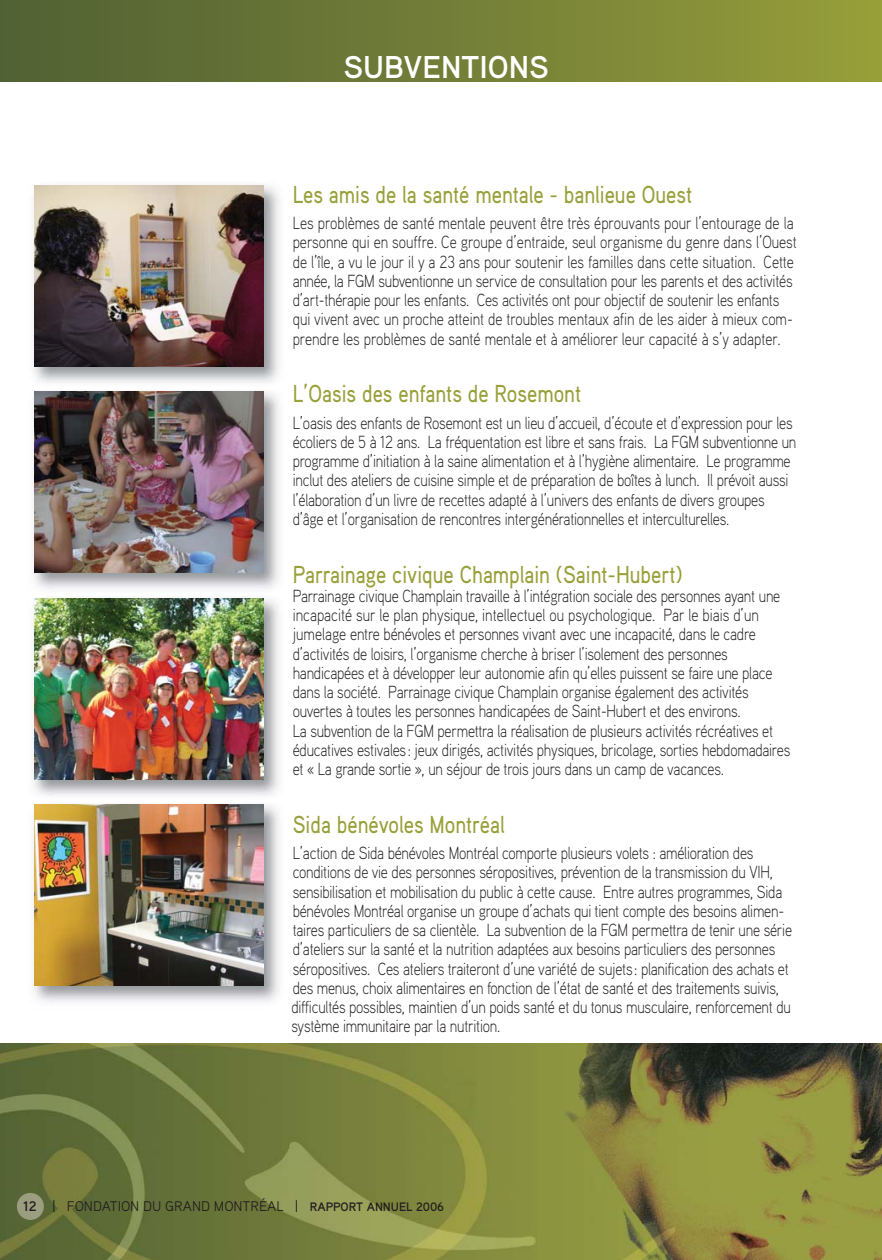
<style>
.page{position:relative;width:882px;height:1260px;background:#fff}
.page>*{position:absolute;margin:0;border:0;box-sizing:border-box;transform-origin:0 0}
.t1{font:700 31.5px "Aaux Pro";color:#fff}
.t2{font:500 24.5px "Aaux Pro";color:#98a039;scale:.85 1}
.t3{font:300 17.5px/19.2px "Aaux Pro";letter-spacing:-.015em;color:#231f20;scale:.85 1}
.t4{font:14px "Aaux Pro";color:#231f20}
.s1{font-weight:700}
.s2{font-weight:700;font-size:12.25px}
</style>
<div class="page">
<img style="left:0;top:1043px;width:882px;height:217px">
<div style="left:0;top:0;width:882px;height:82px;background:linear-gradient(to right,#4f6034,#969d3a)"></div>
<img style="left:17px;top:1193px;width:27px;height:27px">
<img style="left:33px;top:185px;width:246px;height:818px">
<img style="left:35px;top:185px;width:228px;height:181px">
<img style="left:33px;top:384px;width:246px;height:5px">
<img style="left:35px;top:392px;width:228px;height:181px">
<img style="left:33px;top:590px;width:246px;height:6px">
<img style="left:35px;top:598px;width:228px;height:181px">
<img style="left:33px;top:797px;width:246px;height:5px">
<img style="left:35px;top:805px;width:228px;height:181px">
<h1 class="t1" style="left:343px;top:56px;width:207px">SUBVENTIONS</h1>
<h2 class="t2" style="left:293px;top:186px;width:471px">Les amis de la santé mentale - banlieue Ouest</h2>
<p class="t3" style="left:293px;top:215px;width:595px">Les problèmes de santé mentale peuvent être très éprouvants pour l’entourage de la personne qui en souffre. Ce groupe d’entraide, seul organisme du genre dans l’Ouest de l’île, a vu le jour il y a 23 ans pour soutenir les familles dans cette situation. Cette année, la FGM subventionne un service de consultation pour les parents et des activités d’art-thérapie pour les enfants. Ces activités ont pour objectif de soutenir les enfants qui vivent avec un proche atteint de troubles mentaux afin de les aider à mieux com&shy;prendre les problèmes de santé mentale et à améliorer leur capacité à s’y adapter.</p>
<h2 class="t2" style="left:293px;top:385px;width:341px">L’Oasis des enfants de Rosemont</h2>
<p class="t3" style="left:293px;top:415px;width:594px">L’oasis des enfants de Rosemont est un lieu d’accueil, d’écoute et d’expression pour les écoliers de 5 à 12 ans. La fréquentation est libre et sans frais. La FGM subventionne un programme d’initiation à la saine alimentation et à l’hygiène alimentaire. Le programme inclut des ateliers de cuisine simple et de préparation de boîtes à lunch. Il prévoit aussi l’élaboration d’un livre de recettes adapté à l’univers des enfants de divers groupes d’âge et l’organisation de rencontres intergénérationnelles et interculturelles.</p>
<h2 class="t2" style="left:293px;top:566px;width:460px">Parrainage civique Champlain (Saint-Hubert)</h2>
<p class="t3" style="left:293px;top:588px;width:587px">Parrainage civique Champlain travaille à l’intégration sociale des personnes ayant une incapacité sur le plan physique, intellectuel ou psychologique. Par le biais d’un jumelage entre bénévoles et personnes vivant avec une incapacité, dans le cadre d’activités de loisirs, l’organisme cherche à briser l’isolement des personnes handicapées et à développer leur autonomie afin qu’elles puissent se faire une place dans la société. Parrainage civique Champlain organise également des activités ouvertes à toutes les personnes handicapées de Saint-Hubert et des environs.<br>La subvention de la FGM permettra la réalisation de plusieurs activités récréatives et éducatives estivales : jeux dirigés, activités physiques, bricolage, sorties hebdomadaires et « La grande sortie », un séjour de trois jours dans un camp de vacances.</p>
<h2 class="t2" style="left:293px;top:816px;width:251px">Sida bénévoles Montréal</h2>
<p class="t3" style="left:291px;top:845px;width:591px">L’action de Sida bénévoles Montréal comporte plusieurs volets : amélioration des conditions de vie des personnes séropositives, prévention de la transmission du VIH, sensibilisation et mobilisation du public à cette cause. Entre autres programmes, Sida bénévoles Montréal organise un groupe d’achats qui tient compte des besoins alimen&shy;taires particuliers de sa clientèle. La subvention de la FGM permettra de tenir une série d’ateliers sur la santé et la nutrition adaptées aux besoins particuliers des personnes séropositives. Ces ateliers traiteront d’une variété de sujets : planification des achats et des menus, choix alimentaires en fonction de l’état de santé et des traitements suivis, difficultés possibles, maintien d’un poids santé et du tonus musculaire, renforcement du système immunitaire par la nutrition.</p>
<p class="t4" style="left:23px;top:1201px;width:422px"><span class="s1">12</span> | FONDATION DU GRAND MONTRÉAL | <span class="s2">RAPPORT ANNUEL 2006</span></p>
</div>
